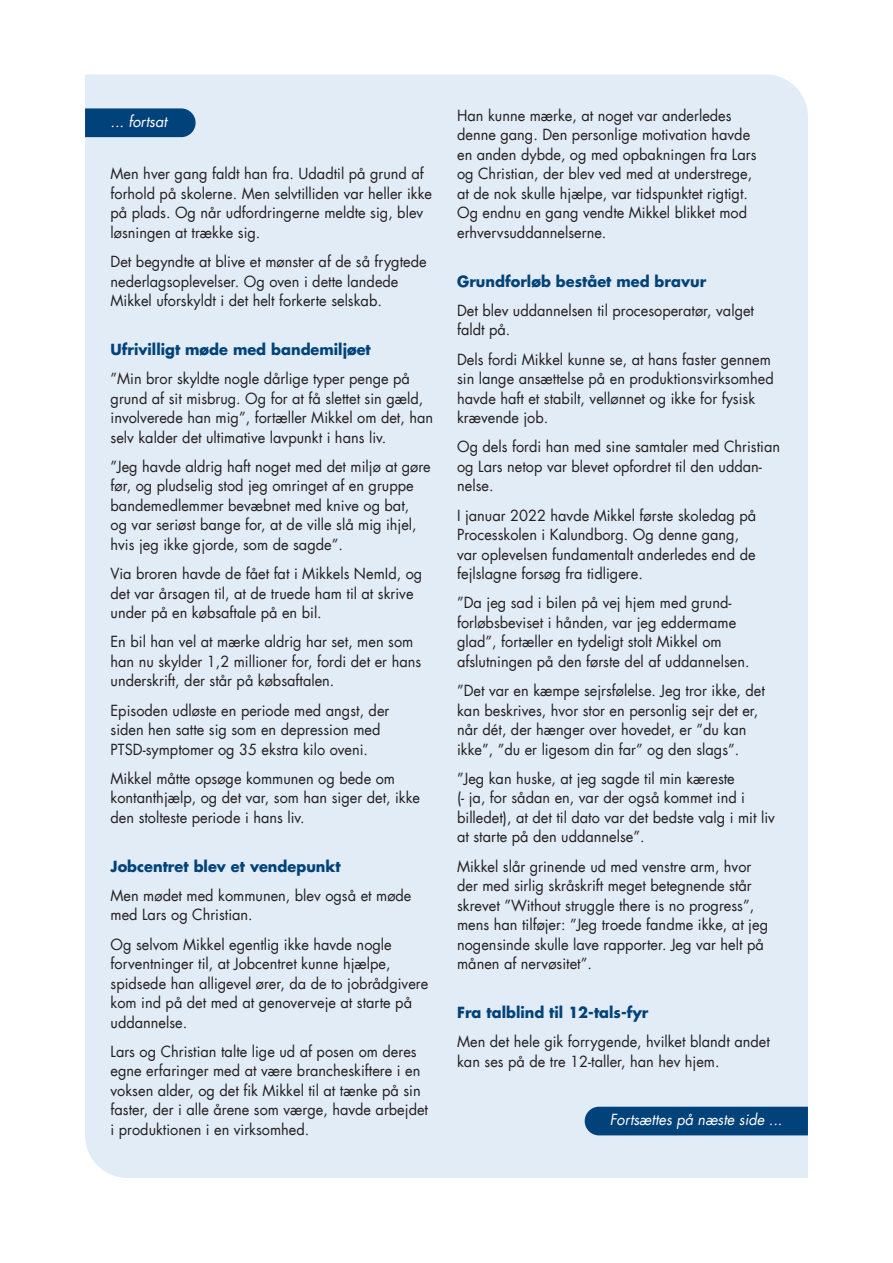
<style>
.page{position:relative;width:893px;height:1263px;background:#fff}
.page>*{position:absolute;margin:0;border:0;box-sizing:border-box;transform-origin:0 0}
.Brødtekst_-_Nyt_desi{font:15px/19.5px "Futura LT";color:#231f20}
.Mellemrubrik_-_Nyt_d{font:700 15px "Futura LT";color:#004279}
.Kildeangivelse_-_Nyt{font:italic 15px "Futura LT";color:#fff}
</style>
<div class="page">
<div style="left:85px;top:74px;width:723px;height:1104px;background:#e2ecf6"></div>
<svg style="left:85px;top:108px;width:111px;height:29px"></svg>
<div style="left:585px;top:1107px;width:223px;height:28px;background:#004279"></div>
<p class="Kildeangivelse_-_Nyt" style="left:111px;top:112px;width:58px">... fortsat</p>
<p class="Brødtekst_-_Nyt_desi" style="left:111px;top:164px;width:323px">Men hver gang faldt han fra. Udadtil på grund af forhold på skolerne. Men selvtilliden var heller ikke på plads. Og når udfordringerne meldte sig, blev løsningen at trække sig.</p>
<p class="Brødtekst_-_Nyt_desi" style="left:111px;top:252px;width:318px">Det begyndte at blive et mønster af de så frygtede nederlagsoplevelser. Og oven i dette landede<br>Mikkel uforskyldt i det helt forkerte selskab.</p>
<h3 class="Mellemrubrik_-_Nyt_d" style="left:111px;top:339px;width:262px">Ufrivilligt møde med bandemiljøet</h3>
<p class="Brødtekst_-_Nyt_desi" style="left:111px;top:369px;width:324px">”Min bror skyldte nogle dårlige typer penge på grund af sit misbrug. Og for at få slettet sin gæld, involverede han mig”, fortæller Mikkel om det, han selv kalder det ultimative lavpunkt i hans liv.</p>
<p class="Brødtekst_-_Nyt_desi" style="left:111px;top:457px;width:322px">”Jeg havde aldrig haft noget med det miljø at gøre før, og pludselig stod jeg omringet af en gruppe bandemedlemmer bevæbnet med knive og bat,<br>og var seriøst bange for, at de ville slå mig ihjel, hvis jeg ikke gjorde, som de sagde”.</p>
<p class="Brødtekst_-_Nyt_desi" style="left:111px;top:564px;width:313px">Via broren havde de fået fat i Mikkels NemId, og det var årsagen til, at de truede ham til at skrive under på en købsaftale på en bil.</p>
<p class="Brødtekst_-_Nyt_desi" style="left:111px;top:632px;width:312px">En bil han vel at mærke aldrig har set, men som han nu skylder 1,2 millioner for, fordi det er hans underskrift, der står på købsaftalen.</p>
<p class="Brødtekst_-_Nyt_desi" style="left:111px;top:700px;width:280px">Episoden udløste en periode med angst, der siden hen satte sig som en depression med<br>PTSD-symptomer og 35 ekstra kilo oveni.</p>
<p class="Brødtekst_-_Nyt_desi" style="left:111px;top:769px;width:311px">Mikkel måtte opsøge kommunen og bede om kontanthjælp, og det var, som han siger det, ikke den stolteste periode i hans liv.</p>
<h3 class="Mellemrubrik_-_Nyt_d" style="left:111px;top:856px;width:232px">Jobcentret blev et vendepunkt</h3>
<p class="Brødtekst_-_Nyt_desi" style="left:111px;top:886px;width:302px">Men mødet med kommunen, blev også et møde med Lars og Christian.</p>
<p class="Brødtekst_-_Nyt_desi" style="left:111px;top:934px;width:319px">Og selvom Mikkel egentlig ikke havde nogle forventninger til, at Jobcentret kunne hjælpe, spidsede han alligevel ører, da de to jobrådgivere kom ind på det med at genoverveje at starte på uddannelse.</p>
<p class="Brødtekst_-_Nyt_desi" style="left:111px;top:1042px;width:319px">Lars og Christian talte lige ud af posen om deres egne erfaringer med at være brancheskiftere i en voksen alder, og det fik Mikkel til at tænke på sin faster, der i alle årene som værge, havde arbejdet i produktionen i en virksomhed.</p>
<p class="Brødtekst_-_Nyt_desi" style="left:457px;top:106px;width:301px">Han kunne mærke, at noget var anderledes denne gang. Den personlige motivation havde en anden dybde, og med opbakningen fra Lars og Christian, der blev ved med at understrege, at de nok skulle hjælpe, var tidspunktet rigtigt.<br>Og endnu en gang vendte Mikkel blikket mod erhvervsuddannelserne.</p>
<h3 class="Mellemrubrik_-_Nyt_d" style="left:457px;top:271px;width:251px">Grundforløb bestået med bravur</h3>
<p class="Brødtekst_-_Nyt_desi" style="left:457px;top:301px;width:298px">Det blev uddannelsen til procesoperatør, valget faldt på.</p>
<p class="Brødtekst_-_Nyt_desi" style="left:457px;top:349px;width:318px">Dels fordi Mikkel kunne se, at hans faster gennem sin lange ansættelse på en produktionsvirksomhed havde haft et stabilt, vellønnet og ikke for fysisk krævende job.</p>
<p class="Brødtekst_-_Nyt_desi" style="left:457px;top:437px;width:324px">Og dels fordi han med sine samtaler med Christian og Lars netop var blevet opfordret til den uddan&shy;nelse.</p>
<p class="Brødtekst_-_Nyt_desi" style="left:457px;top:505px;width:301px">I januar 2022 havde Mikkel første skoledag på Processkolen i Kalundborg. Og denne gang, var oplevelsen fundamentalt anderledes end de fejlslagne forsøg fra tidligere.</p>
<p class="Brødtekst_-_Nyt_desi" style="left:457px;top:593px;width:294px">”Da jeg sad i bilen på vej hjem med grund&shy;forløbsbeviset i hånden, var jeg eddermame glad”, fortæller en tydeligt stolt Mikkel om afslutningen på den første del af uddannelsen.</p>
<p class="Brødtekst_-_Nyt_desi" style="left:457px;top:681px;width:309px">”Det var en kæmpe sejrsfølelse. Jeg tror ikke, det kan beskrives, hvor stor en personlig sejr det er, når dét, der hænger over hovedet, er ”du kan ikke”, ”du er ligesom din far” og den slags”.</p>
<p class="Brødtekst_-_Nyt_desi" style="left:457px;top:769px;width:319px">”Jeg kan huske, at jeg sagde til min kæreste<br>(- ja, for sådan en, var der også kommet ind i billedet), at det til dato var det bedste valg i mit liv at starte på den uddannelse”.</p>
<p class="Brødtekst_-_Nyt_desi" style="left:457px;top:856px;width:312px">Mikkel slår grinende ud med venstre arm, hvor der med sirlig skråskrift meget betegnende står skrevet ”Without struggle there is no progress”, mens han tilføjer: ”Jeg troede fandme ikke, at jeg nogensinde skulle lave rapporter. Jeg var helt på månen af nervøsitet”.</p>
<h3 class="Mellemrubrik_-_Nyt_d" style="left:457px;top:1002px;width:193px">Fra talblind til 12-tals-fyr</h3>
<p class="Brødtekst_-_Nyt_desi" style="left:457px;top:1032px;width:314px">Men det hele gik forrygende, hvilket blandt andet kan ses på de tre 12-taller, han hev hjem.</p>
<p class="Kildeangivelse_-_Nyt" style="left:610px;top:1110px;width:174px">Fortsættes på næste side ...</p>
</div>
